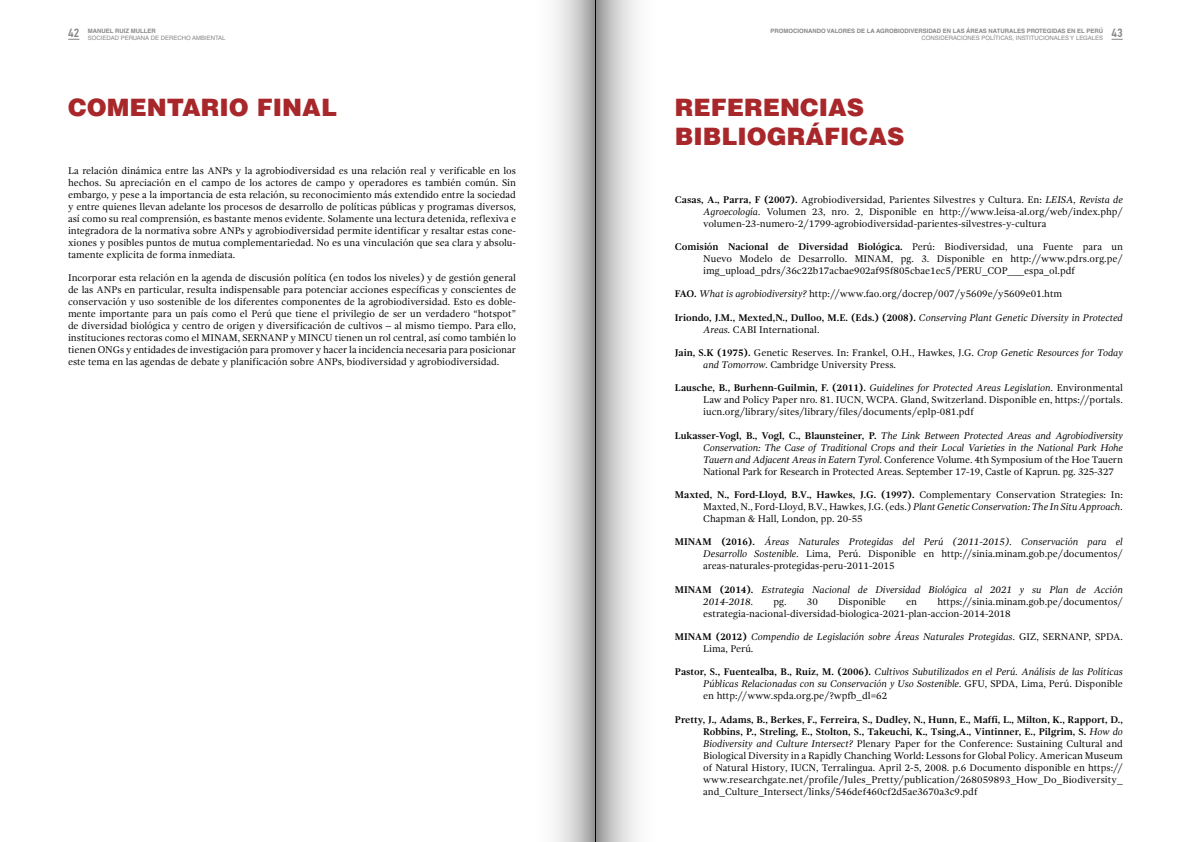
<style>
.page{position:relative;width:1191px;height:842px;background:#fff}
.page>*{position:absolute;margin:0;border:0;box-sizing:border-box;transform-origin:0 0}
.t1{font:900 24px/28.8px "Helvetica LT Std";color:#a8272a}
.t2{font:500 12px "PF Din Text Cond Pro";color:#878787}
.t3{font:10px/12px "Gandhi Serif";color:#000;text-align:justify}
.t4{font:italic 10px/12px "Gandhi Serif";letter-spacing:-.005em;color:#000}
.t5{font:700 6px "Helvetica LT Std";color:#878787}
.t6{font:6px "Helvetica LT Std";color:#878787}
.s1{font-weight:700}
.s2{font-style:italic}
.s3{font-weight:700;font-style:normal}
.s4{font-style:normal}
</style>
<div class="page">
<svg style="left:555px;top:0;width:40px;height:842px"></svg>
<svg style="left:596px;top:0;width:41px;height:842px;background:#ccc"></svg>
<hr style="left:595px;top:0;width:1px;height:842px;background:#000">
<p class="t5" style="left:770px;top:27px;width:334px">PROMOCIONANDO VALORES DE LA AGROBIODIVERSIDAD EN LAS ÁREAS NATURALES PROTEGIDAS EN EL PERÚ</p>
<p class="t6" style="left:921px;top:34px;width:183px">CONSIDERACIONES POLÍTICAS, INSTITUCIONALES Y LEGALES</p>
<p class="t5" style="left:88px;top:27px;width:69px">MANUEL RUIZ MULLER</p>
<p class="t6" style="left:88px;top:34px;width:139px">SOCIEDAD PERUANA DE DERECHO AMBIENTAL</p>
<p class="t2" style="left:68px;top:25px;width:13px">42</p>
<p class="t2" style="left:1111px;top:25px;width:13px">43</p>
<h1 class="t1" style="left:68px;top:93px;width:270px">COMENTARIO FINAL</h1>
<p class="t3" style="left:68px;top:164px;width:449px">La relación dinámica entre las ANPs y la agrobiodiversidad es una relación real y verificable en los hechos. Su apreciación en el campo de los actores de campo y operadores es también común. Sin embargo, y pese a la importancia de esta relación, su reconocimiento más extendido entre la sociedad y entre quienes llevan adelante los procesos de desarrollo de políticas públicas y programas diversos, así como su real comprensión, es bastante menos evidente. Solamente una lectura detenida, reflexiva e integradora de la normativa sobre ANPs y agrobiodiversidad permite identificar y resaltar estas cone&shy;xiones y posibles puntos de mutua complementariedad. No es una vinculación que sea clara y absolu&shy;tamente explicita de forma inmediata.</p>
<p class="t3" style="left:68px;top:272px;width:449px">Incorporar esta relación en la agenda de discusión política (en todos los niveles) y de gestión general de las ANPs en particular, resulta indispensable para potenciar acciones específicas y conscientes de conservación y uso sostenible de los diferentes componentes de la agrobiodiversidad. Esto es doble&shy;mente importante para un país como el Perú que tiene el privilegio de ser un verdadero “hotspot” de diversidad biológica y centro de origen y diversificación de cultivos – al mismo tiempo. Para ello, instituciones rectoras como el MINAM, SERNANP y MINCU tienen un rol central, así como también lo tienen ONGs y entidades de investigación para promover y hacer la incidencia necesaria para posicionar este tema en las agendas de debate y planificación sobre ANPs, biodiversidad y agrobiodiversidad.</p>
<h1 class="t1" style="left:675px;top:93px;width:231px">REFERENCIAS<br>BIBLIOGRÁFICAS</h1>
<p class="t3" style="left:703px;top:193px;width:421px;text-indent:-28px"><span class="s1">Casas, A., Parra, F (2007).</span> Agrobiodiversidad, Parientes Silvestres y Cultura. En: <span class="s2">LEISA, Revista de Agroecología.</span> Volumen 23, nro. 2, Disponible en http://www.leisa-al.org/web/index.php/ volumen-23-numero-2/1799-agrobiodiversidad-parientes-silvestres-y-cultura</p>
<p class="t3" style="left:703px;top:241px;width:421px;text-indent:-28px"><span class="s1">Comisión Nacional de Diversidad Biológica.</span> Perú: Biodiversidad, una Fuente para un Nuevo Modelo de Desarrollo. MINAM, pg. 3. Disponible en http://www.pdrs.org.pe/ img_upload_pdrs/36c22b17acbae902af95f805cbae1ec5/PERU_COP___espa_ol.pdf</p>
<p class="t3" style="left:675px;top:288px;width:389px"><span class="s1">FAO.</span> <span class="s2">What is agrobiodiversity?</span> http://www.fao.org/docrep/007/y5609e/y5609e01.htm</p>
<p class="t4" style="left:703px;top:311px;width:421px;text-indent:-28px"><span class="s3">Iriondo, J.M., Mexted,N., Dulloo, M.E. (Eds.) (2008).</span> Conserving Plant Genetic Diversity in Protected<br>Areas. <span class="s4">CABI International.</span></p>
<p class="t3" style="left:703px;top:347px;width:421px;text-indent:-28px"><span class="s1">Jain, S.K (1975).</span> Genetic Reserves. In: Frankel, O.H., Hawkes, J.G. <span class="s2">Crop Genetic Resources for Today and Tomorrow.</span> Cambridge University Press.</p>
<p class="t3" style="left:703px;top:382px;width:421px;text-indent:-28px"><span class="s1">Lausche, B., Burhenn-Guilmin, F. (2011).</span> <span class="s2">Guidelines for Protected Areas Legislation.</span> Environmental Law and Policy Paper nro. 81. IUCN, WCPA. Gland, Switzerland. Disponible en, https://portals. iucn.org/library/sites/library/files/documents/eplp-081.pdf</p>
<p class="t4" style="left:703px;top:429px;width:421px;text-align:justify;text-indent:-28px"><span class="s3">Lukasser-Vogl, B., Vogl, C., Blaunsteiner, P.</span> The Link Between Protected Areas and Agrobiodiversity Conservation: The Case of Traditional Crops and their Local Varieties in the National Park Hohe Tauern and Adjacent Areas in Eatern Tyrol. <span class="s4">Conference Volume. 4th Symposium of the Hoe Tauern National Park for Research in Protected Areas. September 17-19, Castle of Kaprun. pg. 325-327</span></p>
<p class="t3" style="left:703px;top:489px;width:421px;text-indent:-28px"><span class="s1">Maxted, N., Ford-Lloyd, B.V., Hawkes, J.G. (1997).</span> Complementary Conservation Strategies: In:<br>Maxted, N., Ford-Lloyd, B.V., Hawkes, J.G. (eds.) <span class="s2">Plant Genetic Conservation: The In Situ Approach.<br></span>Chapman &amp; Hall, London, pp. 20-55</p>
<p class="t3" style="left:703px;top:536px;width:421px;text-indent:-28px"><span class="s1">MINAM (2016).</span> <span class="s2">Áreas Naturales Protegidas del Perú (2011-2015). Conservación para el Desarrollo Sostenible.</span> Lima, Perú. Disponible en http://sinia.minam.gob.pe/documentos/ areas-naturales-protegidas-peru-2011-2015</p>
<p class="t4" style="left:703px;top:583px;width:421px;text-indent:-28px"><span class="s3">MINAM (2014).</span> Estrategia Nacional de Diversidad Biológica al 2021 y su Plan de Acción<br>2014-2018.</p>
<p class="t3" style="left:703px;top:595px;width:421px;text-indent:234px">https://sinia.minam.gob.pe/documentos/ estrategia-nacional-diversidad-biologica-2021-plan-accion-2014-2018</p>
<p class="t4" style="left:703px;top:631px;width:421px;text-indent:-28px"><span class="s3">MINAM (2012)</span> Compendio de Legislación sobre Áreas Naturales Protegidas. <span class="s4">GIZ, SERNANP, SPDA.<br>Lima, Perú.</span></p>
<p class="t4" style="left:703px;top:666px;width:421px;text-align:justify;text-indent:-28px"><span class="s3">Pastor, S., Fuentealba, B., Ruiz, M. (2006).</span> Cultivos Subutilizados en el Perú. Análisis de las Políticas Públicas Relacionadas con su Conservación y Uso Sostenible. <span class="s4">GFU, SPDA, Lima, Perú. Disponible en http://www.spda.org.pe/?wpfb_dl=62</span></p>
<p class="t3" style="left:703px;top:713px;width:421px;text-indent:-28px"><span class="s1">Pretty, J., Adams, B., Berkes, F., Ferreira, S., Dudley, N., Hunn, E., Maffi, L., Milton, K., Rapport, D., Robbins, P., Streling, E., Stolton, S., Takeuchi, K., Tsing,A., Vintinner, E., Pilgrim, S.</span> <span class="s2">How do Biodiversity and Culture Intersect?</span> Plenary Paper for the Conference: Sustaining Cultural and Biological Diversity in a Rapidly Chanching World: Lessons for Global Policy. American Museum of Natural History, IUCN, Terralingua. April 2-5, 2008. p.6 Documento disponible en https:// www.researchgate.net/profile/Jules_Pretty/publication/268059893_How_Do_Biodiversity_ and_Culture_Intersect/links/546def460cf2d5ae3670a3c9.pdf</p>
<p class="t3" style="left:773px;top:595px;width:46px">pg. 30</p>
<p class="t3" style="left:838px;top:595px;width:49px">Disponible</p>
<p class="t3" style="left:906px;top:595px;width:12px">en</p>
</div>
